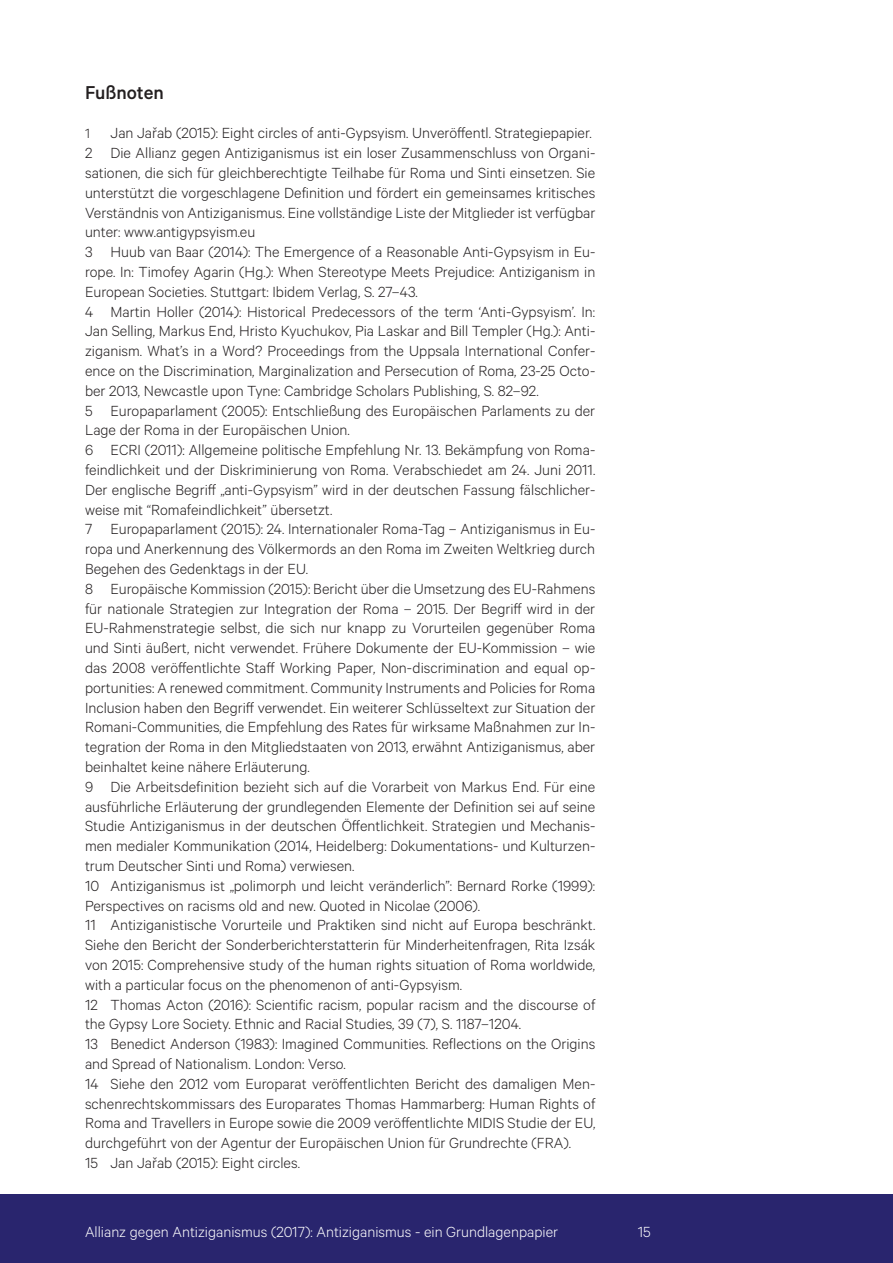
<style>
.page{position:relative;width:893px;height:1263px;background:#fff}
.page>*{position:absolute;margin:0;border:0;box-sizing:border-box;transform-origin:0 0}
.t1{font:500 21px "Calibre";color:#231f20}
.t2{font:300 16.5px/19.8px "Calibre";color:#231f20;text-align:justify}
.t3{font:300 16.5px "Calibre";color:#fff}
.s1{font-size:15px}
</style>
<div class="page">
<div style="left:0;top:1195px;width:893px;height:68px;background:#29256e"></div>
<p class="t1" style="left:85px;top:80px;width:80px">Fußnoten</p>
<p class="t2" style="left:85px;top:123px;width:508px"><span class="s1">1</span> Jan Jařab (2015): Eight circles of anti-Gypsyism. Unveröffentl. Strategiepapier.</p>
<p class="t2" style="left:85px;top:142px;width:512px">2 Die Allianz gegen Antiziganismus ist ein loser Zusammenschluss von Organi&shy;sationen, die sich für gleichberechtigte Teilhabe für Roma und Sinti einsetzen. Sie unterstützt die vorgeschlagene Definition und fördert ein gemeinsames kritisches Verständnis von Antiziganismus. Eine vollständige Liste der Mitglieder ist verfügbar unter: www.antigypsyism.eu</p>
<p class="t2" style="left:85px;top:241px;width:512px">3 Huub van Baar (2014): The Emergence of a Reasonable Anti-Gypsyism in Eu&shy;rope. In: Timofey Agarin (Hg.): When Stereotype Meets Prejudice: Antiziganism in European Societies. Stuttgart: Ibidem Verlag, S. 27–43.</p>
<p class="t2" style="left:85px;top:301px;width:512px">4 Martin Holler (2014): Historical Predecessors of the term ‘Anti-Gypsyism’. In:<br>Jan Selling, Markus End, Hristo Kyuchukov, Pia Laskar and Bill Templer (Hg.): Anti&shy;ziganism. What’s in a Word? Proceedings from the Uppsala International Confer&shy;ence on the Discrimination, Marginalization and Persecution of Roma, 23-25 Octo&shy;ber 2013, Newcastle upon Tyne: Cambridge Scholars Publishing, S. 82–92.</p>
<p class="t2" style="left:85px;top:400px;width:512px">5 Europaparlament (2005): Entschließung des Europäischen Parlaments zu der<br>Lage der Roma in der Europäischen Union.</p>
<p class="t2" style="left:85px;top:439px;width:512px">6 ECRI (2011): Allgemeine politische Empfehlung Nr. 13. Bekämpfung von Roma&shy;feindlichkeit und der Diskriminierung von Roma. Verabschiedet am 24. Juni 2011.<br>Der englische Begriff „anti-Gypsyism” wird in der deutschen Fassung fälschlicher&shy;weise mit “Romafeindlichkeit” übersetzt.</p>
<p class="t2" style="left:85px;top:519px;width:512px">7 Europaparlament (2015): 24. Internationaler Roma-Tag – Antiziganismus in Eu&shy;ropa und Anerkennung des Völkermords an den Roma im Zweiten Weltkrieg durch Begehen des Gedenktags in der EU.</p>
<p class="t2" style="left:85px;top:578px;width:512px">8 Europäische Kommission (2015): Bericht über die Umsetzung des EU-Rahmens für nationale Strategien zur Integration der Roma – 2015. Der Begriff wird in der EU-Rahmenstrategie selbst, die sich nur knapp zu Vorurteilen gegenüber Roma und Sinti äußert, nicht verwendet. Frühere Dokumente der EU-Kommission – wie das 2008 veröffentlichte Staff Working Paper, Non-discrimination and equal op&shy;portunities: A renewed commitment. Community Instruments and Policies for Roma Inclusion haben den Begriff verwendet. Ein weiterer Schlüsseltext zur Situation der Romani-Communities, die Empfehlung des Rates für wirksame Maßnahmen zur In&shy;tegration der Roma in den Mitgliedstaaten von 2013, erwähnt Antiziganismus, aber beinhaltet keine nähere Erläuterung.</p>
<p class="t2" style="left:85px;top:776px;width:512px">9 Die Arbeitsdefinition bezieht sich auf die Vorarbeit von Markus End. Für eine ausführliche Erläuterung der grundlegenden Elemente der Definition sei auf seine Studie Antiziganismus in der deutschen Öffentlichkeit. Strategien und Mechanis&shy;men medialer Kommunikation (2014, Heidelberg: Dokumentations- und Kulturzen&shy;trum Deutscher Sinti und Roma) verwiesen.</p>
<p class="t2" style="left:85px;top:875px;width:512px">10 Antiziganismus ist „polimorph und leicht veränderlich”: Bernard Rorke (1999):<br>Perspectives on racisms old and new. Quoted in Nicolae (2006).</p>
<p class="t2" style="left:85px;top:915px;width:512px">11 Antiziganistische Vorurteile und Praktiken sind nicht auf Europa beschränkt.<br>Siehe den Bericht der Sonderberichterstatterin für Minderheitenfragen, Rita Izsák von 2015: Comprehensive study of the human rights situation of Roma worldwide, with a particular focus on the phenomenon of anti-Gypsyism.</p>
<p class="t2" style="left:85px;top:994px;width:512px">12 Thomas Acton (2016): Scientific racism, popular racism and the discourse of the Gypsy Lore Society. Ethnic and Racial Studies, 39 (7), S. 1187–1204.</p>
<p class="t2" style="left:85px;top:1033px;width:512px">13 Benedict Anderson (1983): Imagined Communities. Reflections on the Origins and Spread of Nationalism. London: Verso.</p>
<p class="t2" style="left:85px;top:1073px;width:512px">14 Siehe den 2012 vom Europarat veröffentlichten Bericht des damaligen Men&shy;schenrechtskommissars des Europarates Thomas Hammarberg: Human Rights of Roma and Travellers in Europe sowie die 2009 veröffentlichte MIDIS Studie der EU, durchgeführt von der Agentur der Europäischen Union für Grundrechte (FRA).</p>
<p class="t2" style="left:85px;top:1152px;width:217px">15 Jan Jařab (2015): Eight circles.</p>
<p class="t3" style="left:85px;top:1222px;width:475px">Allianz gegen Antiziganismus (2017): Antiziganismus - ein Grundlagenpapier</p>
<p class="t3" style="left:638px;top:1222px;width:15px">15</p>
</div>
